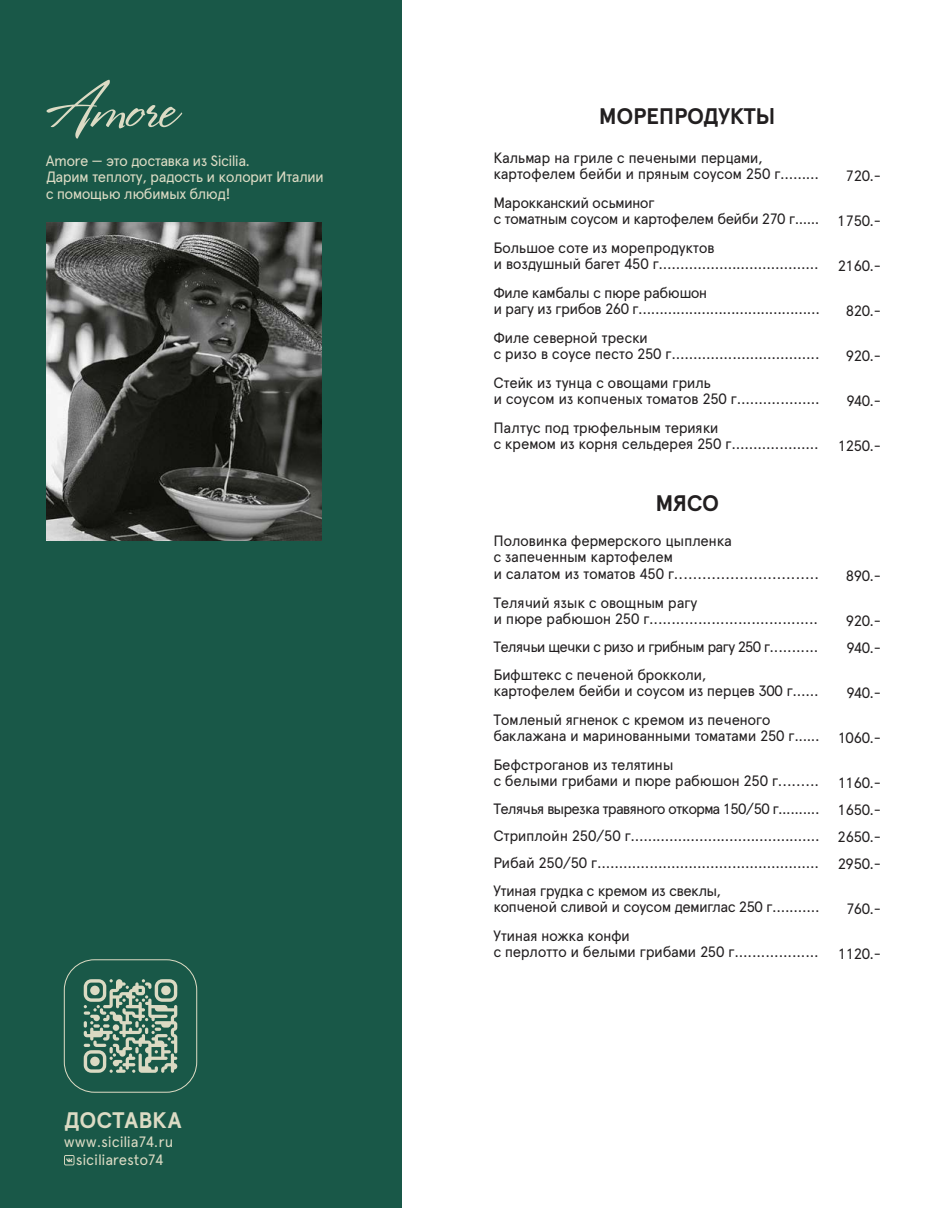
<style>
.page{position:relative;width:944px;height:1208px;background:#fff}
.page>*{position:absolute;margin:0;border:0;box-sizing:border-box;transform-origin:0 0}
.t1{font:60px "Rosa Marena";letter-spacing:-.015em;color:#dcdbc4}
.t2{font:700 22.5px "Apercu Pro";letter-spacing:-.015em;color:#221f20}
.t3{font:700 22.5px "Apercu Pro";color:#dcdbc4}
.t4{font:15px/16.5px "Apercu Pro";letter-spacing:-.03em;color:#221f20}
.t5{font:15px/16.5px "Apercu Pro";letter-spacing:-.035em;color:#dcdbc4}
.t6{font:15px "Apercu Pro";letter-spacing:-.05em;color:#221f20}
.t7{font:15px/18px "Apercu Pro";letter-spacing:-.015em;color:#dcdbc4;text-align:center}
</style>
<div class="page">
<div style="left:0;top:0;width:401px;height:1208px;background:#195848"></div>
<img style="left:47px;top:222px;width:274px;height:319px">
<svg style="left:84px;top:979px;width:93px;height:93px"></svg>
<div style="left:90px;top:985px;width:10px;height:10px;background:#dbdac3;border-radius:50%"></div>
<div style="left:90px;top:1056px;width:10px;height:10px;background:#dbdac3;border-radius:50%"></div>
<div style="left:161px;top:985px;width:10px;height:10px;background:#dbdac3;border-radius:50%"></div>
<div style="left:64px;top:959px;width:133px;height:133px;border:1px solid #dbdac3;border-radius:30px"></div>
<svg style="left:64px;top:1155px;width:11px;height:10px"></svg>
<h1 class="t1" style="left:46px;top:71px;width:131px">Amore</h1>
<p class="t5" style="left:46px;top:151px;width:280px">Amore — это доставка из Sicilia.<br>Дарим теплоту, радость и колорит Италии с помощью любимых блюд!</p>
<h2 class="t3" style="left:64px;top:1102px;width:119px">ДОСТАВКА</h2>
<p class="t7" style="left:64px;top:1131px;width:111px">www.sicilia74.ru siciliaresto74</p>
<h2 class="t2" style="left:599px;top:99px;width:178px">МОРЕПРОДУКТЫ</h2>
<p class="t4" style="left:493px;top:148px;width:327px">Кальмар на гриле с печеными перцами, картофелем бейби и пряным соусом 250 г.........</p>
<p class="t4" style="left:846px;top:167px;width:37px">720.-</p>
<p class="t4" style="left:493px;top:193px;width:389px">Марокканский осьминог<br>с томатным соусом и картофелем бейби 270 г...... 1750.-</p>
<p class="t4" style="left:493px;top:238px;width:327px">Большое соте из морепродуктов<br>и воздушный багет 450 г.....................................</p>
<p class="t4" style="left:838px;top:256px;width:45px">2160.-</p>
<p class="t4" style="left:493px;top:283px;width:328px">Филе камбалы с пюре рабюшон<br>и рагу из грибов 260 г...........................................</p>
<p class="t4" style="left:493px;top:328px;width:328px">Филе северной трески<br>с ризо в соусе песто 250 г..................................</p>
<p class="t4" style="left:493px;top:373px;width:328px">Стейк из тунца с овощами гриль<br>и соусом из копченых томатов 250 г...................</p>
<p class="t4" style="left:493px;top:418px;width:327px">Палтус под трюфельным терияки<br>с кремом из корня сельдерея 250 г....................</p>
<h2 class="t2" style="left:655px;top:486px;width:65px">МЯСО</h2>
<p class="t4" style="left:493px;top:531px;width:327px">Половинка фермерского цыпленка<br>с запеченным картофелем<br>и салатом из томатов 450 г...............................</p>
<p class="t4" style="left:493px;top:593px;width:326px">Телячий язык с овощным рагу<br>и пюре рабюшон 250 г......................................</p>
<p class="t4" style="left:846px;top:301px;width:37px">820.-</p>
<p class="t4" style="left:846px;top:346px;width:37px">920.-</p>
<p class="t4" style="left:846px;top:391px;width:36px">940.-</p>
<p class="t4" style="left:838px;top:436px;width:45px">1250.-</p>
<p class="t4" style="left:846px;top:567px;width:37px">890.-</p>
<p class="t4" style="left:846px;top:612px;width:37px">920.-</p>
<p class="t6" style="left:493px;top:635px;width:327px">Телячьи щечки с ризо и грибным рагу 250 г...........</p>
<p class="t4" style="left:846px;top:639px;width:36px">940.-</p>
<p class="t4" style="left:493px;top:665px;width:327px">Бифштекс с печеной брокколи,<br>картофелем бейби и соусом из перцев 300 г......</p>
<p class="t4" style="left:846px;top:683px;width:36px">940.-</p>
<p class="t4" style="left:493px;top:710px;width:389px">Томленый ягненок с кремом из печеного<br>баклажана и маринованными томатами 250 г...... 1060.-</p>
<p class="t4" style="left:493px;top:755px;width:389px">Бефстроганов из телятины<br>с белыми грибами и пюре рабюшон 250 г......... 1160.-</p>
<p class="t4" style="left:493px;top:794px;width:389px;line-height:27.2px;text-align:justify">Телячья вырезка травяного откорма 150/50 г.......... 1650.- Стриплойн 250/50 г............................................ 2650.- Рибай 250/50 г................................................... 2950.- Утиная грудка с кремом из свеклы,</p>
<p class="t4" style="left:493px;top:897px;width:328px">копченой сливой и соусом демиглас 250 г...........</p>
<p class="t4" style="left:847px;top:899px;width:36px">760.-</p>
<p class="t4" style="left:493px;top:926px;width:327px">Утиная ножка конфи<br>с перлотто и белыми грибами 250 г...................</p>
<p class="t4" style="left:838px;top:944px;width:45px">1120.-</p>
</div>
